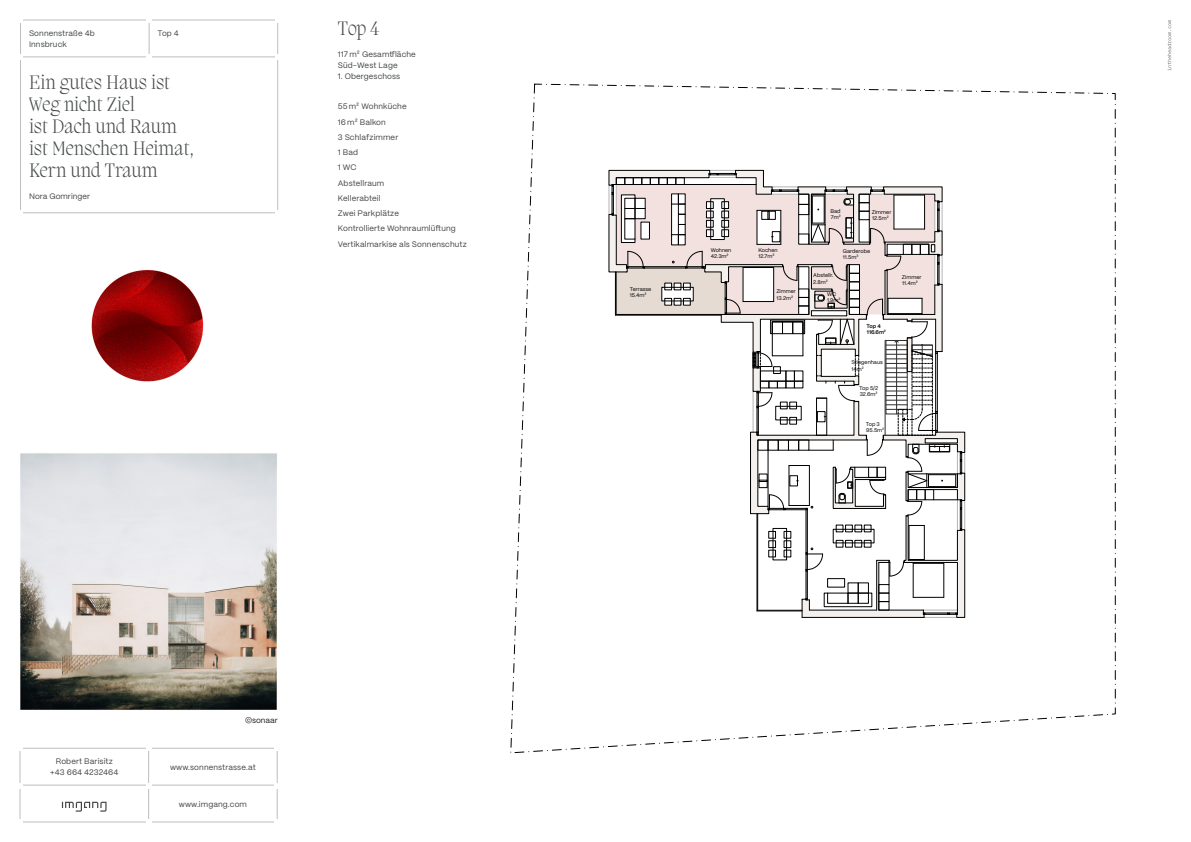
<style>
.page{position:relative;width:1191px;height:842px;background:#fff}
.page>*{position:absolute;margin:0;border:0;box-sizing:border-box;transform-origin:0 0}
.t1{font:200 20px/22px "Migra";color:#444747}
.c1{font:8px/11px "PP Mori";letter-spacing:.015em;color:#444747}
.t2{font:8px "PP Mori";color:#231f20}
.t3{font:5.4px/6.2px "PP Mori";color:#000}
.t4{font:600 5.4px "PP Mori";color:#000}
</style>
<div class="page">
<svg style="left:510px;top:84px;width:605px;height:669px"></svg>
<img style="left:91px;top:270px;width:113px;height:112px">
<img style="left:20px;top:453px;width:257px;height:257px">
<hr style="left:20px;top:20px;width:129px;height:1px;background:#bfbebe">
<hr style="left:20px;top:20px;width:1px;height:37px;background:#bfbebe">
<hr style="left:149px;top:20px;width:129px;height:1px;background:#bfbebe">
<hr style="left:149px;top:20px;width:1px;height:37px;background:#bfbebe">
<hr style="left:277px;top:20px;width:1px;height:37px;background:#bfbebe">
<hr style="left:20px;top:57px;width:129px;height:1px;background:#bfbebe">
<hr style="left:20px;top:57px;width:1px;height:156px;background:#bfbebe">
<hr style="left:149px;top:57px;width:129px;height:1px;background:#bfbebe">
<hr style="left:277px;top:57px;width:1px;height:156px;background:#bfbebe">
<hr style="left:20px;top:213px;width:129px;height:1px;background:#bfbebe">
<hr style="left:149px;top:213px;width:129px;height:1px;background:#bfbebe">
<hr style="left:20px;top:748px;width:129px;height:1px;background:#bfbebe">
<hr style="left:20px;top:748px;width:1px;height:37px;background:#bfbebe">
<hr style="left:149px;top:748px;width:128px;height:1px;background:#bfbebe">
<hr style="left:148px;top:748px;width:1px;height:37px;background:#bfbebe">
<hr style="left:277px;top:748px;width:1px;height:37px;background:#bfbebe">
<hr style="left:20px;top:785px;width:129px;height:1px;background:#bfbebe">
<hr style="left:20px;top:785px;width:1px;height:37px;background:#bfbebe">
<hr style="left:149px;top:785px;width:128px;height:1px;background:#bfbebe">
<hr style="left:148px;top:785px;width:1px;height:37px;background:#bfbebe">
<hr style="left:277px;top:785px;width:1px;height:37px;background:#bfbebe">
<hr style="left:20px;top:822px;width:129px;height:1px;background:#bfbebe">
<hr style="left:149px;top:822px;width:128px;height:1px;background:#bfbebe">
<svg style="left:62px;top:802px;width:45px;height:10px"></svg>
<svg style="left:1167px;top:20px;width:4px;height:50px"></svg>
<p class="c1" style="left:29px;top:27px;width:67px">Sonnenstraße 4b<br>Innsbruck</p>
<p class="c1" style="left:158px;top:27px;width:23px">Top 4</p>
<p class="t1" style="left:29px;top:71px;width:166px">Ein gutes Haus ist<br>Weg nicht Ziel<br>ist Dach und Raum ist Menschen Heimat,<br>Kern und Traum</p>
<p class="c1" style="left:29px;top:190px;width:63px">Nora Gomringer</p>
<p class="t1" style="left:338px;top:17px;width:43px">Top 4</p>
<p class="c1" style="left:338px;top:48px;width:80px">117 m² Gesamtfläche<br>Süd-West Lage</p>
<p class="c1" style="left:338px;top:70px;width:64px">1. Obergeschoss</p>
<p class="c1" style="left:338px;top:101px;width:70px">55 m² Wohnküche</p>
<p class="c1" style="left:338px;top:116px;width:50px">16 m² Balkon</p>
<p class="c1" style="left:338px;top:131px;width:62px">3 Schlafzimmer</p>
<p class="c1" style="left:338px;top:146px;width:22px">1 Bad</p>
<p class="c1" style="left:338px;top:162px;width:20px">1 WC</p>
<p class="c1" style="left:338px;top:177px;width:48px">Abstellraum</p>
<p class="c1" style="left:338px;top:192px;width:44px">Kellerabteil</p>
<p class="c1" style="left:338px;top:207px;width:63px">Zwei Parkplätze</p>
<p class="c1" style="left:338px;top:223px;width:119px">Kontrollierte Wohnraumlüftung</p>
<p class="c1" style="left:338px;top:238px;width:130px">Vertikalmarkise als Sonnenschutz</p>
<p class="t2" style="left:245px;top:713px;width:34px">©sonaar</p>
<p class="c1" style="left:50px;top:755px;width:70px;text-align:center">Robert Barisitz +43 664 4232464</p>
<p class="c1" style="left:170px;top:761px;width:87px">www.sonnenstrasse.at</p>
<p class="c1" style="left:179px;top:798px;width:70px">www.imgang.com</p>
<p class="t3" style="left:630px;top:285px;width:23px;line-height:6.7px">Terrasse<br>15.4m²</p>
<p class="t3" style="left:710px;top:247px;width:22px">Wohnen<br>42.3m²</p>
<p class="t3" style="left:758px;top:247px;width:21px">Kochen<br>12.7m²</p>
<p class="t3" style="left:776px;top:288px;width:21px">Zimmer<br>13.2m²</p>
<p class="t3" style="left:830px;top:208px;width:12px">Bad</p>
<p class="t3" style="left:831px;top:214px;width:11px">7m²</p>
<p class="t3" style="left:871px;top:208px;width:21px">Zimmer</p>
<p class="t3" style="left:872px;top:214px;width:18px">12.5m²</p>
<p class="t3" style="left:843px;top:248px;width:29px">Garderobe<br>11.5m²</p>
<p class="t3" style="left:813px;top:271px;width:22px;line-height:7.3px">Abstellr.<br>2.8m²</p>
<p class="t3" style="left:827px;top:290px;width:15px">WC<br>1.9m²</p>
<p class="t4" style="left:866px;top:321px;width:16px">Top 4</p>
<p class="t4" style="left:867px;top:327px;width:21px">116.6m²</p>
<p class="t3" style="left:851px;top:359px;width:33px">Stiegenhaus<br>14m²</p>
<p class="t3" style="left:859px;top:385px;width:20px">Top 5/2</p>
<p class="t3" style="left:859px;top:391px;width:19px">32.6m²</p>
<p class="t3" style="left:866px;top:421px;width:15px">Top 3</p>
<p class="t3" style="left:866px;top:427px;width:20px">95.5m²</p>
<p class="t3" style="left:902px;top:273px;width:21px">Zimmer</p>
<p class="t3" style="left:902px;top:279px;width:17px">11.4m²</p>
</div>
